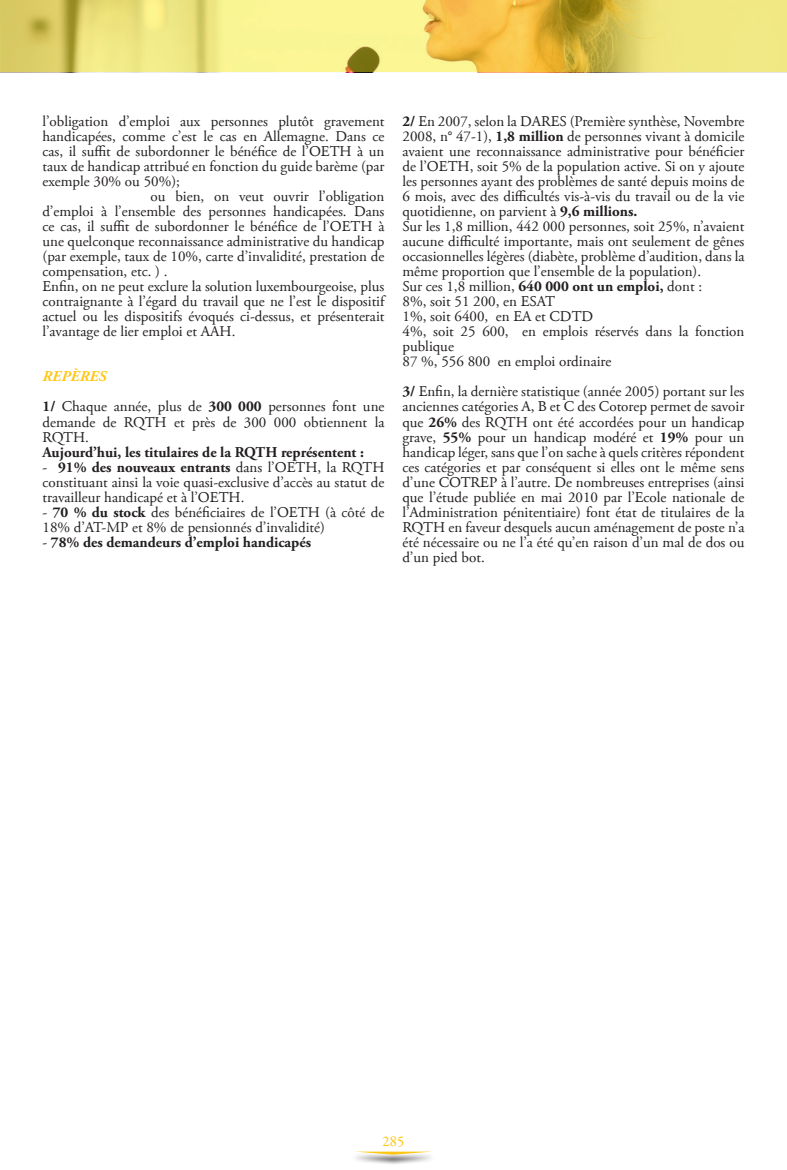
<style>
.page{position:relative;width:787px;height:1170px;background:#fff}
.page>*{position:absolute;margin:0;border:0;box-sizing:border-box;transform-origin:0 0}
.t1{font:15px/15px "Adobe Garamond Pro";color:#231f20}
.t2{font:700 15px "Adobe Garamond Pro";color:#231f20}
.t3{font:15px "Garamond Premr Pro";color:#fec713}
.s1{font-weight:700;font-style:italic;color:#fec713}
.s2{font-weight:700}
.s3{font-weight:400}
</style>
<div class="page">
<svg style="left:356px;top:1154px;width:75px;height:10px"></svg>
<svg style="left:356px;top:1151px;width:75px;height:3px"></svg>
<svg style="left:0;top:0;width:787px;height:72px"></svg>
<p class="t1" style="left:43px;top:115px;width:343px">l’obligation d’emploi aux personnes plutôt gravement</p>
<p class="t1" style="left:43px;top:130px;width:343px">handicapées, comme c’est le cas en Allemagne. Dans ce</p>
<p class="t1" style="left:43px;top:145px;width:343px">cas, il suffit de subordonner le bénéfice de l’OETH à un</p>
<p class="t1" style="left:43px;top:160px;width:343px">taux de handicap attribué en fonction du guide barème (par</p>
<p class="t1" style="left:43px;top:175px;width:139px">exemple 30% ou 50%);</p>
<p class="t1" style="left:151px;top:190px;width:235px">ou bien, on veut ouvrir l’obligation</p>
<p class="t1" style="left:43px;top:205px;width:343px">d’emploi à l’ensemble des personnes handicapées. Dans</p>
<p class="t1" style="left:43px;top:220px;width:343px">ce cas, il suffit de subordonner le bénéfice de l’OETH à</p>
<p class="t1" style="left:43px;top:235px;width:343px">une quelconque reconnaissance administrative du handicap</p>
<p class="t1" style="left:43px;top:250px;width:343px">(par exemple, taux de 10%, carte d’invalidité, prestation de</p>
<p class="t1" style="left:43px;top:265px;width:126px">compensation, etc. ) .</p>
<p class="t1" style="left:43px;top:280px;width:343px">Enfin, on ne peut exclure la solution luxembourgeoise, plus</p>
<p class="t1" style="left:43px;top:295px;width:343px">contraignante à l’égard du travail que ne l’est le dispositif</p>
<p class="t1" style="left:43px;top:310px;width:343px">actuel ou les dispositifs évoqués ci-dessus, et présenterait</p>
<p class="t1" style="left:43px;top:325px;width:194px">l’avantage de lier emploi et AAH.</p>
<p class="t1" style="left:43px;top:362px;width:343px;line-height:30px"><span class="s1">REPèrES<br></span><span class="s2">1/</span> Chaque année, plus de <span class="s2">300 000</span> personnes font une</p>
<p class="t1" style="left:43px;top:415px;width:343px">demande de RQTH et près de 300 000 obtiennent la<br>RQTH.</p>
<p class="t2" style="left:43px;top:443px;width:323px">Aujourd’hui, les titulaires de la RQTH représentent :</p>
<p class="t1" style="left:43px;top:460px;width:343px;text-align:justify">- <span class="s2">91% des nouveaux entrants</span> dans l’OETH, la RQTH constituant ainsi la voie quasi-exclusive d’accès au statut de travailleur handicapé et à l’OETH.</p>
<p class="t1" style="left:43px;top:505px;width:343px">- <span class="s2">70 % du stock</span> des bénéficiaires de l’OETH (à côté de<br>18% d’AT-MP et 8% de pensionnés d’invalidité)</p>
<p class="t2" style="left:43px;top:533px;width:270px"><span class="s3">-</span> 78% des demandeurs d’emploi handicapés</p>
<p class="t1" style="left:402px;top:115px;width:139px"><span class="s2">2/</span> En 2007, selon la DARES</p>
<p class="t1" style="left:402px;top:115px;width:343px;text-indent:167px">(Première synthèse, Novembre 2008, n° 47-1), <span class="s2">1,8 million</span> de personnes vivant à domicile avaient une reconnaissance administrative pour bénéficier de l’OETH, soit 5% de la population active. Si on y ajoute les personnes ayant des problèmes de santé depuis moins de 6 mois, avec des difficultés vis-à-vis du travail ou de la vie quotidienne, on parvient à <span class="s2">9,6 millions.<br></span>Sur les 1,8 million, 442 000 personnes, soit 25%, n’avaient aucune difficulté importante, mais ont seulement de gênes occasionnelles légères (diabète, problème d’audition, dans la même proportion que l’ensemble de la population).<br>Sur ces 1,8 million, <span class="s2">640 000 ont un emploi,</span> dont :<br>8%, soit 51 200, en ESAT<br>1%, soit 6400, en EA et CDTD<br>4%, soit 25 600, en emplois réservés dans la fonction publique<br>87 %, 556 800 en emploi ordinaire</p>
<p class="t1" style="left:402px;top:385px;width:343px;text-align:justify"><span class="s2">3/</span> Enfin, la dernière statistique (année 2005) portant sur les anciennes catégories A, B et C des Cotorep permet de savoir que <span class="s2">26%</span> des RQTH ont été accordées pour un handicap grave, <span class="s2">55%</span> pour un handicap modéré et <span class="s2">19%</span> pour un handicap léger, sans que l’on sache à quels critères répondent ces catégories et par conséquent si elles ont le même sens d’une COTREP à l’autre. De nombreuses entreprises (ainsi que l’étude publiée en mai 2010 par l’Ecole nationale de l’Administration pénitentiaire) font état de titulaires de la RQTH en faveur desquels aucun aménagement de poste n’a été nécessaire ou ne l’a été qu’en raison d’un mal de dos ou d’un pied bot.</p>
<p class="t3" style="left:382px;top:1132px;width:23px">285</p>
</div>
